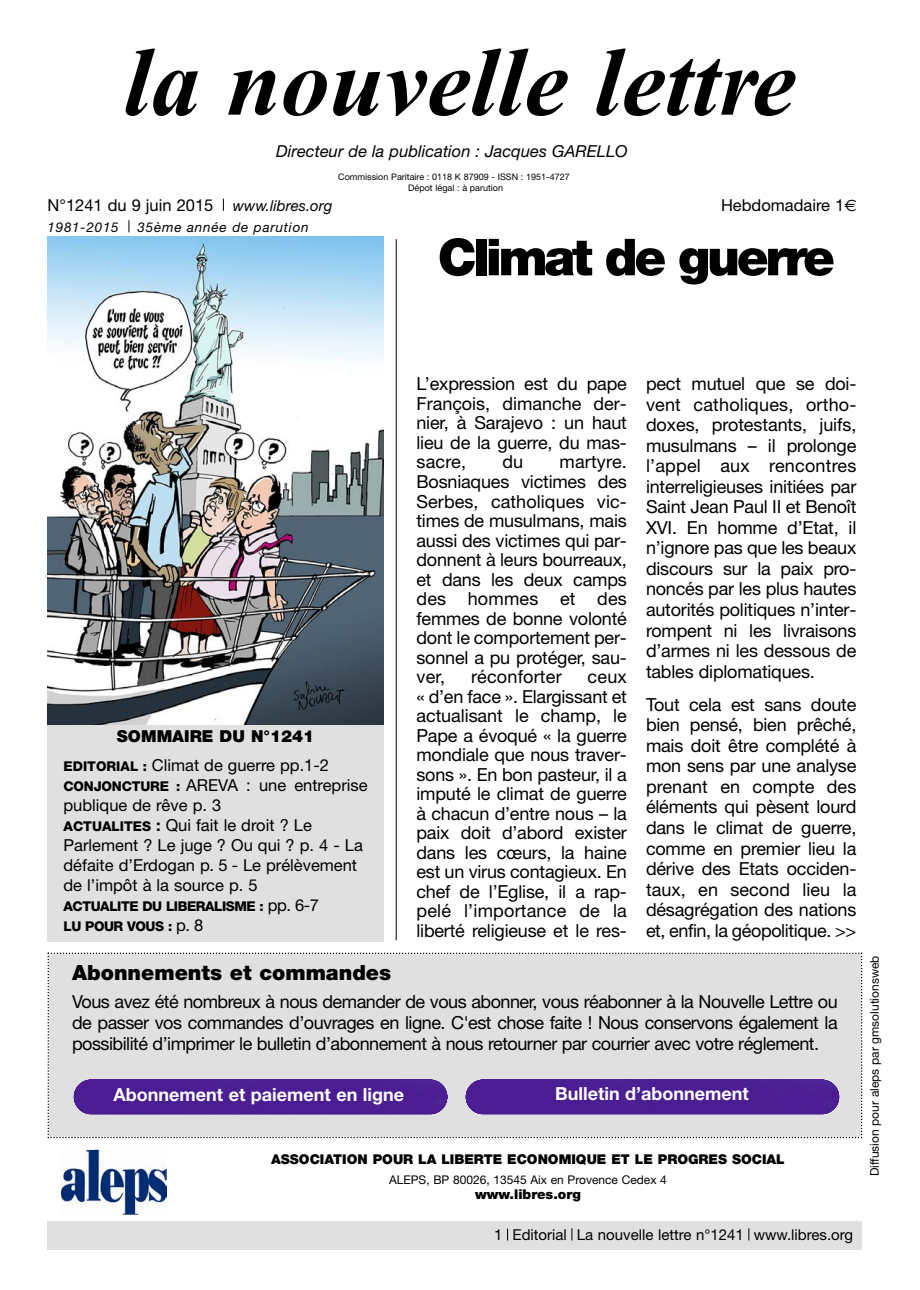
<style>
.page{position:relative;width:920px;height:1290px;background:#fff}
.page>*{position:absolute;margin:0;border:0;box-sizing:border-box;transform-origin:0 0}
.t1{font:italic 700 97.5px "Times New Roman";color:#000}
.t2{font:900 51px "Helvetica Neue";letter-spacing:-.065em;color:#000}
.t3{font:900 21px "Helvetica Neue";color:#000}
.t4{font:18px/19.5px "Helvetica Neue";letter-spacing:-.01em;color:#000;text-align:justify}
.t5{font:700 18px "Helvetica Neue";color:#fff}
.t6{font:18px "Helvetica Neue";letter-spacing:.01em;color:#000}
.t7{font:16.5px/20px "Helvetica Neue";color:#000}
.t8{font:italic 16.5px "Helvetica Neue";color:#000}
.t9{font:15px "Helvetica Neue";color:#000}
.t10{font:900 13.5px "Helvetica Neue";color:#000}
.t11{font:800 13.5px/20px "Helvetica Neue";letter-spacing:-.03em;color:#000}
.t12{font:italic 13.5px "Helvetica Neue";letter-spacing:.055em;color:#000}
.t13{font:12px "Helvetica Neue";color:#000}
.t14{font:9px/10.8px "Helvetica Neue";color:#000;text-align:center}
.s1{font-style:italic;font-size:15px}
.s2{font-family:"Euro Sans"}
.s3{font-weight:900}
.s4{font-weight:800;font-size:13.5px}
.s5{font-weight:700}
.s6{font-weight:400;font-size:16.5px}
</style>
<div class="page">
<svg style="left:223px;top:199px;width:1px;height:12px"></svg>
<div style="left:48px;top:723px;width:336px;height:218px;background:#e0e0e0"></div>
<img style="left:48px;top:237px;width:336px;height:488px">
<img style="left:62px;top:1149px;width:105px;height:66px">
<hr style="left:396px;top:239px;width:1px;height:701px;background:#000">
<div style="left:47px;top:1222px;width:814px;height:28px;background:#e0e0e0"></div>
<svg style="left:748px;top:1228px;width:1px;height:12px"></svg>
<svg style="left:571px;top:1228px;width:1px;height:12px"></svg>
<svg style="left:507px;top:1228px;width:1px;height:12px"></svg>
<svg style="left:129px;top:220px;width:1px;height:12px"></svg>
<div style="left:48px;top:952px;width:814px;height:186px;background:#e0e0e0"></div>
<div style="left:465px;top:1079px;width:375px;height:36px;background:#4b1d93;border-radius:18px"></div>
<div style="left:73px;top:1079px;width:375px;height:36px;background:#4b1d93;border-radius:18px"></div>
<h1 class="t1" style="left:124px;top:28px;width:673px">la nouvelle lettre</h1>
<p class="t8" style="left:276px;top:145px;width:353px">Directeur de la publication : Jacques GARELLO</p>
<p class="t7" style="left:48px;top:197px;width:286px">N°1241 du 9 juin 2015 <span class="s1">www.libres.org</span></p>
<p class="t7" style="left:721px;top:197px;width:137px">Hebdomadaire 1<span class="s2">€</span></p>
<p class="t14" style="left:338px;top:172px;width:233px">Commission Paritaire : 0118 K 87909 - ISSN : 1951-4727<br>Dépot légal : à parution</p>
<p class="t12" style="left:48px;top:223px;width:73px">1981-2015</p>
<p class="t12" style="left:138px;top:223px;width:173px">35ème année de parution</p>
<h2 class="t2" style="left:438px;top:239px;width:399px">Climat de guerre</h2>
<p class="t7" style="left:64px;top:723px;width:267px;line-height:29.4px;text-indent:53px"><span class="s3">SOMMAIRE DU N°1241<br></span><span class="s4">EDITORIAL :</span> Climat de guerre pp.1-2</p>
<p class="t7" style="left:64px;top:777px;width:306px"><span class="s4">CONJONCTURE :</span> AREVA : une entreprise publique de rêve p. 3<br><span class="s4">ACTUALITES</span> <span class="s5">:</span> Qui fait le droit ? Le<br>Parlement ? Le juge ? Ou qui ? p. 4 - La défaite d’Erdogan p. 5 - Le prélèvement de l’impôt à la source p. 5</p>
<p class="t11" style="left:64px;top:897px;width:257px">ACTUALITE DU LIBERALISME : <span class="s6">pp. 6-7<br></span>LU POUR VOUS : <span class="s6">p. 8</span></p>
<p class="t4" style="left:416px;top:376px;width:212px">L’expression est du pape François, dimanche der&shy;nier, à Sarajevo : un haut lieu de la guerre, du mas&shy;sacre,</p>
<p class="t4" style="left:502px;top:454px;width:22px">du</p>
<p class="t4" style="left:416px;top:454px;width:212px;text-indent:143px">martyre.<br>Bosniaques victimes des Serbes, catholiques vic&shy;times de musulmans, mais aussi des victimes qui par&shy;donnent à leurs bourreaux, et dans les deux camps des hommes et des femmes de bonne volonté dont le comportement per&shy;sonnel a pu protéger, sau&shy;ver,</p>
<p class="t6" style="left:471px;top:670px;width:92px">réconforter</p>
<p class="t4" style="left:416px;top:669px;width:212px;text-indent:171px">ceux « d’en face ». Elargissant et actualisant le champ, le Pape a évoqué « la guerre mondiale que nous traver&shy;sons ». En bon pasteur, il a imputé le climat de guerre à chacun d’entre nous – la paix doit d’abord exister dans les cœurs, la haine est un virus contagieux. En chef de l’Eglise, il a rap&shy;pelé l’importance de la liberté religieuse et le res-</p>
<p class="t4" style="left:646px;top:375px;width:212px;line-height:20.5px">pect mutuel que se doi&shy;vent catholiques, ortho&shy;doxes, protestants, juifs, musulmans – il prolonge l’appel aux rencontres interreligieuses initiées par Saint Jean Paul II et Benoît XVI. En homme d’Etat, il n’ignore pas que les beaux discours sur la paix pro&shy;noncés par les plus hautes autorités politiques n’inter&shy;rompent ni les livraisons d’armes ni les dessous de tables diplomatiques.</p>
<p class="t4" style="left:646px;top:696px;width:212px;line-height:20.5px">Tout cela est sans doute bien pensé, bien prêché, mais doit être complété à mon sens par une analyse prenant en compte des éléments qui pèsent lourd dans le climat de guerre, comme en premier lieu la dérive des Etats occiden&shy;taux, en second lieu la désagrégation des nations et, enfin, la géopolitique. &gt;&gt;</p>
<p class="t3" style="left:72px;top:964px;width:321px">Abonnements et commandes</p>
<p class="t4" style="left:72px;top:993px;width:767px;line-height:21px">Vous avez été nombreux à nous demander de vous abonner, vous réabonner à la Nouvelle Lettre ou de passer vos commandes d’ouvrages en ligne. C'est chose faite ! Nous conservons également la possibilité d’imprimer le bulletin d’abonnement à nous retourner par courrier avec votre réglement.</p>
<p class="t5" style="left:114px;top:1088px;width:292px">Abonnement et paiement en ligne</p>
<p class="t5" style="left:555px;top:1087px;width:195px">Bulletin d’abonnement</p>
<p class="t10" style="left:271px;top:1154px;width:515px">ASSOCIATION POUR LA LIBERTE ECONOMIQUE ET LE PROGRES SOCIAL</p>
<p class="t13" style="left:389px;top:1175px;width:279px">ALEPS, BP 80026, 13545 Aix en Provence Cedex 4</p>
<p class="t10" style="left:475px;top:1189px;width:107px">www.libres.org</p>
<p class="t9" style="left:494px;top:1230px;width:360px">1 Editorial La nouvelle lettre n°1241 www.libres.org</p>
<p class="t13" style="left:870px;top:1176px;width:222px;rotate:-90deg">Diffusion pour aleps par gmsolutionsweb</p>
</div>
